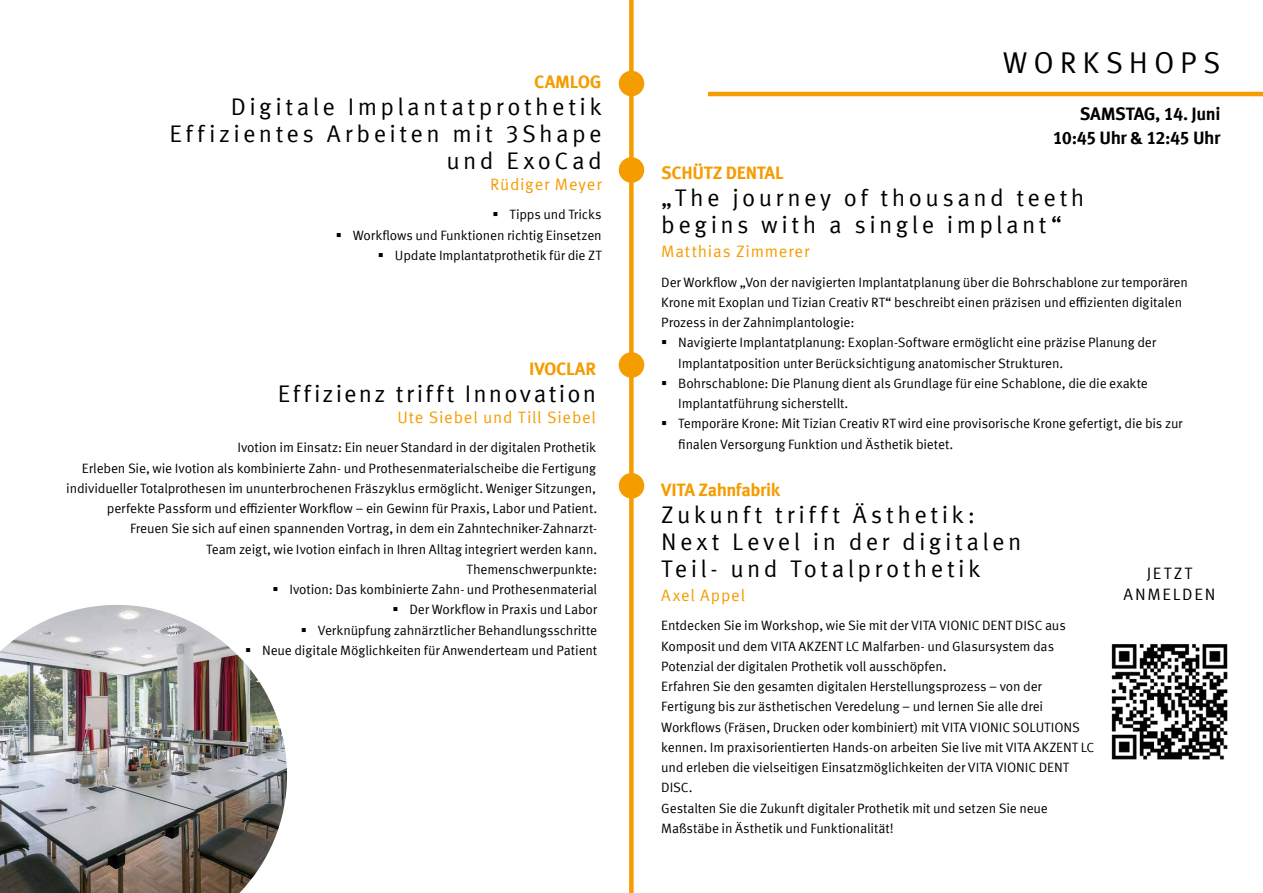
<style>
.page{position:relative;width:1263px;height:893px;background:#fff}
.page>*{position:absolute;margin:0;border:0;box-sizing:border-box;transform-origin:0 0}
.t1{font:30px "Meta Offc Norm";letter-spacing:.195em;color:#000}
.t2{font:24px/27px "Meta Offc Norm";letter-spacing:.14em;color:#000}
.t3{font:24px "Meta Offc Norm";letter-spacing:.095em;color:#000}
.t4{font:700 18px "Meta Offc";letter-spacing:-.02em;color:#f59c00}
.t5{font:700 18px/24px "Meta Offc";letter-spacing:-.03em;color:#000;text-align:right}
.t6{font:16.5px "Meta Offc Norm";letter-spacing:.05em;color:#f59c00}
.t7{font:16.5px/21px "Meta Offc Norm";letter-spacing:.105em;color:#000;text-align:center}
.t8{font:13.5px/20.2px "Meta Offc Norm";letter-spacing:-.015em;color:#000;text-align:right}
</style>
<div class="page">
<img style="left:0;top:605px;width:287px;height:288px">
<div style="left:629px;top:0;width:5px;height:893px;background:#f59c00"></div>
<div style="left:619px;top:473px;width:25px;height:25px;background:#f59c00;border-radius:50%"></div>
<div style="left:619px;top:157px;width:25px;height:26px;background:#f59c00;border-radius:50%"></div>
<div style="left:619px;top:71px;width:25px;height:25px;background:#f59c00;border-radius:50%"></div>
<div style="left:619px;top:352px;width:25px;height:26px;background:#f59c00;border-radius:50%"></div>
<hr style="left:708px;top:92px;width:555px;height:4px;background:#f59c00">
<img style="left:1111px;top:644px;width:117px;height:116px">
<svg style="left:246px;top:648px;width:4px;height:4px"></svg>
<h3 class="t4" style="left:534px;top:71px;width:69px">CAMLOG</h3>
<h2 class="t2" style="left:170px;top:94px;width:434px;text-align:right">Digitale Implantatprothetik<br>Effizientes Arbeiten mit 3Shape und ExoCad</h2>
<p class="t6" style="left:490px;top:175px;width:113px">Rüdiger Meyer</p>
<p class="t8" style="left:353px;top:205px;width:250px">Tipps und Tricks<br>Workflows und Funktionen richtig Einsetzen<br>Update Implantatprothetik für die ZT</p>
<h3 class="t4" style="left:529px;top:358px;width:68px">IVOCLAR</h3>
<h2 class="t3" style="left:278px;top:380px;width:320px">Effizienz trifft Innovation</h2>
<p class="t6" style="left:397px;top:408px;width:200px">Ute Siebel und Till Siebel</p>
<p class="t8" style="left:66px;top:438px;width:532px">Ivotion im Einsatz: Ein neuer Standard in der digitalen Prothetik<br>Erleben Sie, wie Ivotion als kombinierte Zahn- und Prothesenmaterialscheibe die Fertigung individueller Totalprothesen im ununterbrochenen Fräszyklus ermöglicht. Weniger Sitzungen, perfekte Passform und effizienter Workflow – ein Gewinn für Praxis, Labor und Patient.<br>Freuen Sie sich auf einen spannenden Vortrag, in dem ein Zahntechniker-Zahnarzt-<br>Team zeigt, wie Ivotion einfach in Ihren Alltag integriert werden kann.<br>Themenschwerpunkte:<br>Ivotion: Das kombinierte Zahn- und Prothesenmaterial<br>Der Workflow in Praxis und Labor<br>Verknüpfung zahnärztlicher Behandlungsschritte<br>Neue digitale Möglichkeiten für Anwenderteam und Patient</p>
<h1 class="t1" style="left:1003px;top:45px;width:219px">WORKSHOPS</h1>
<h3 class="t5" style="left:1053px;top:102px;width:169px">SAMSTAG, 14. Juni<br>10:45 Uhr &amp; 12:45 Uhr</h3>
<h3 class="t4" style="left:661px;top:162px;width:124px">SCHÜTZ DENTAL</h3>
<h2 class="t2" style="left:661px;top:185px;width:425px">„The journey of thousand teeth begins with a single implant“</h2>
<p class="t6" style="left:661px;top:242px;width:150px">Matthias Zimmerer</p>
<p class="t8" style="left:661px;top:272px;width:528px">Der Workflow „Von der navigierten Implantatplanung über die Bohrschablone zur temporären</p>
<p class="t8" style="left:661px;top:292px;width:522px">Krone mit Exoplan und Tizian Creativ RT“ beschreibt einen präzisen und effizienten digitalen</p>
<p class="t8" style="left:661px;top:313px;width:195px">Prozess in der Zahnimplantologie:</p>
<p class="t8" style="left:678px;top:333px;width:479px">Navigierte Implantatplanung: Exoplan-Software ermöglicht eine präzise Planung der</p>
<p class="t8" style="left:678px;top:353px;width:386px">Implantatposition unter Berücksichtigung anatomischer Strukturen.</p>
<p class="t8" style="left:678px;top:373px;width:471px">Bohrschablone: Die Planung dient als Grundlage für eine Schablone, die die exakte</p>
<p class="t8" style="left:678px;top:394px;width:172px">Implantatführung sicherstellt.</p>
<p class="t8" style="left:678px;top:414px;width:506px">Temporäre Krone: Mit Tizian Creativ RT wird eine provisorische Krone gefertigt, die bis zur</p>
<p class="t8" style="left:678px;top:434px;width:276px">finalen Versorgung Funktion und Ästhetik bietet.</p>
<h3 class="t4" style="left:661px;top:479px;width:121px">VITA Zahnfabrik</h3>
<h2 class="t2" style="left:661px;top:502px;width:362px">Zukunft trifft Ästhetik:<br>Next Level in der digitalen<br>Teil- und Totalprothetik</h2>
<p class="t6" style="left:661px;top:586px;width:85px">Axel Appel</p>
<p class="t8" style="left:661px;top:616px;width:435px;text-align:left">Entdecken Sie im Workshop, wie Sie mit der VITA VIONIC DENT DISC aus Komposit und dem VITA AKZENT LC Malfarben- und Glasursystem das Potenzial der digitalen Prothetik voll ausschöpfen.<br>Erfahren Sie den gesamten digitalen Herstellungsprozess – von der Fertigung bis zur ästhetischen Veredelung – und lernen Sie alle drei Workflows (Fräsen, Drucken oder kombiniert) mit VITA VIONIC SOLUTIONS kennen. Im praxisorientierten Hands-on arbeiten Sie live mit VITA AKZENT LC und erleben die vielseitigen Einsatzmöglichkeiten der VITA VIONIC DENT DISC.<br>Gestalten Sie die Zukunft digitaler Prothetik mit und setzen Sie neue Maßstäbe in Ästhetik und Funktionalität!</p>
<p class="t7" style="left:1123px;top:563px;width:93px">JETZT<br>ANMELDEN</p>
</div>
